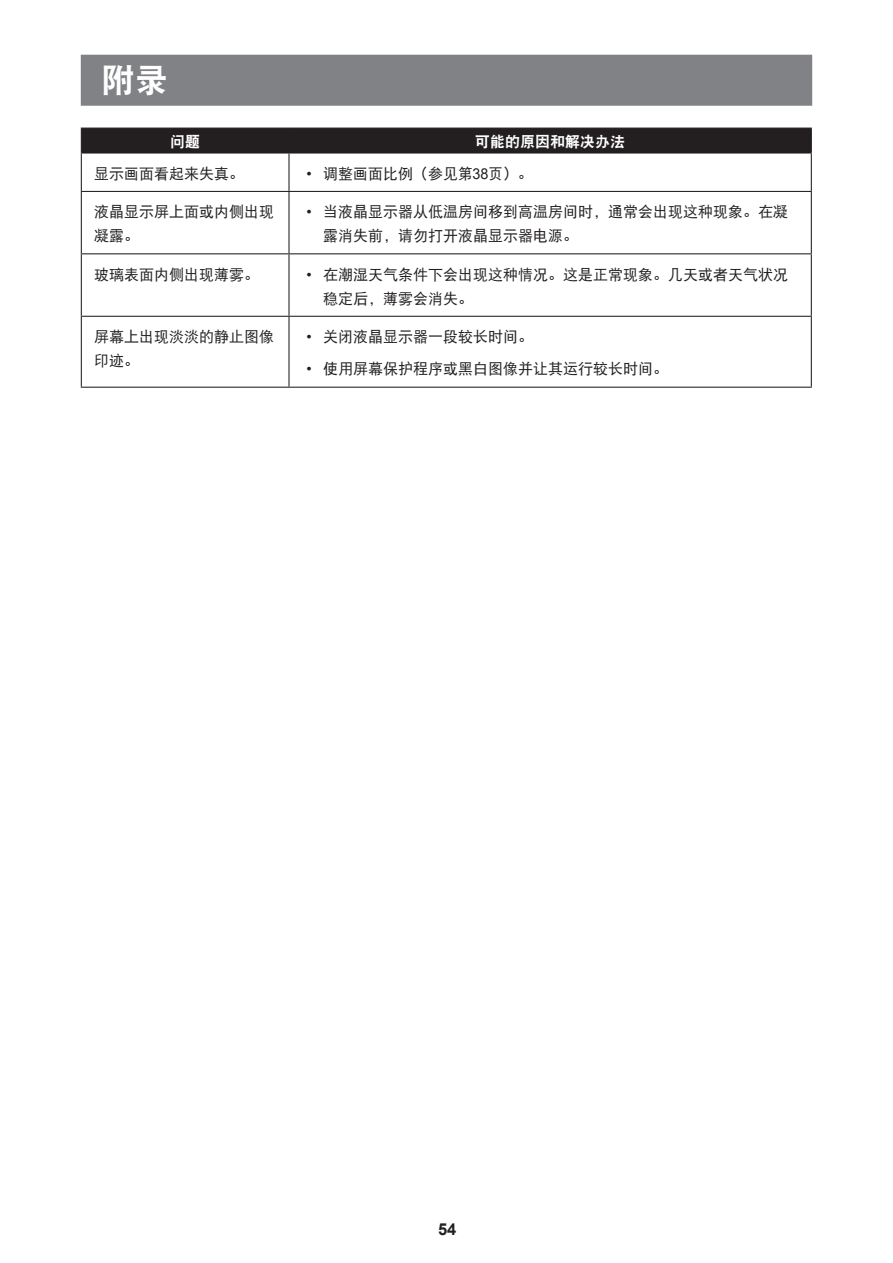
<style>
.page{position:relative;width:893px;height:1263px;background:#fff}
.page>*{position:absolute;margin:0;border:0;box-sizing:border-box;transform-origin:0 0}
.t1{font:33px "DF Hei W9";color:#fff}
.t2{font:700 16.5px "Arial";color:#231f20}
.t3{font:15px/24px "DF Hei W5";color:#231f20}
.t4{font:15px "DF Hei W9";color:#fff}
.s1{font-family:"Arial"}
</style>
<div class="page">
<div style="left:81px;top:55px;width:731px;height:51px;background:#808285;border:2px solid #808285"></div>
<div style="left:81px;top:128px;width:731px;height:24px;background:#231f20"></div>
<hr style="left:81px;top:152px;width:208px;height:2px;background:#231f20">
<hr style="left:81px;top:154px;width:1px;height:37px;background:#231f20">
<hr style="left:289px;top:152px;width:523px;height:2px;background:#231f20">
<hr style="left:288px;top:154px;width:2px;height:37px;background:#231f20">
<hr style="left:811px;top:154px;width:1px;height:37px;background:#231f20">
<hr style="left:81px;top:191px;width:208px;height:1px;background:#231f20">
<hr style="left:81px;top:192px;width:1px;height:61px;background:#231f20">
<hr style="left:289px;top:191px;width:523px;height:1px;background:#231f20">
<hr style="left:288px;top:192px;width:2px;height:61px;background:#231f20">
<hr style="left:811px;top:192px;width:1px;height:61px;background:#231f20">
<hr style="left:81px;top:253px;width:208px;height:1px;background:#231f20">
<hr style="left:81px;top:254px;width:1px;height:62px;background:#231f20">
<hr style="left:289px;top:253px;width:523px;height:1px;background:#231f20">
<hr style="left:288px;top:254px;width:2px;height:62px;background:#231f20">
<hr style="left:811px;top:254px;width:1px;height:62px;background:#231f20">
<hr style="left:81px;top:316px;width:208px;height:1px;background:#231f20">
<hr style="left:81px;top:317px;width:1px;height:70px;background:#231f20">
<hr style="left:289px;top:316px;width:523px;height:1px;background:#231f20">
<hr style="left:288px;top:317px;width:2px;height:70px;background:#231f20">
<hr style="left:811px;top:317px;width:1px;height:70px;background:#231f20">
<hr style="left:81px;top:387px;width:208px;height:1px;background:#231f20">
<hr style="left:289px;top:387px;width:523px;height:1px;background:#231f20">
<h1 class="t1" style="left:102px;top:64px;width:67px">附录</h1>
<p class="t4" style="left:170px;top:134px;width:32px">问题</p>
<p class="t4" style="left:475px;top:134px;width:151px">可能的原因和解决办法</p>
<p class="t3" style="left:94px;top:161px;width:152px">显示画面看起来失真。</p>
<p class="t3" style="left:306px;top:161px;width:228px"><span class="s1">•</span> 调整画面比例（参见第<span class="s1">38</span>页）。</p>
<p class="t3" style="left:94px;top:200px;width:181px">液晶显示屏上面或内侧出现凝露。</p>
<p class="t3" style="left:323px;top:200px;width:467px;text-indent:-16px"><span class="s1">•</span> 当液晶显示器从低温房间移到高温房间时，通常会出现这种现象。在凝露消失前，请勿打开液晶显示器电源。</p>
<p class="t3" style="left:94px;top:262px;width:166px">玻璃表面内侧出现薄雾。</p>
<p class="t3" style="left:323px;top:262px;width:467px;text-indent:-16px"><span class="s1">•</span> 在潮湿天气条件下会出现这种情况。这是正常现象。几天或者天气状况稳定后，薄雾会消失。</p>
<p class="t3" style="left:94px;top:324px;width:181px">屏幕上出现淡淡的静止图像印迹。</p>
<p class="t3" style="left:306px;top:324px;width:228px"><span class="s1">•</span> 关闭液晶显示器一段较长时间。</p>
<p class="t3" style="left:306px;top:357px;width:363px"><span class="s1">•</span> 使用屏幕保护程序或黑白图像并让其运行较长时间。</p>
<p class="t2" style="left:438px;top:1217px;width:20px">54</p>
</div>
